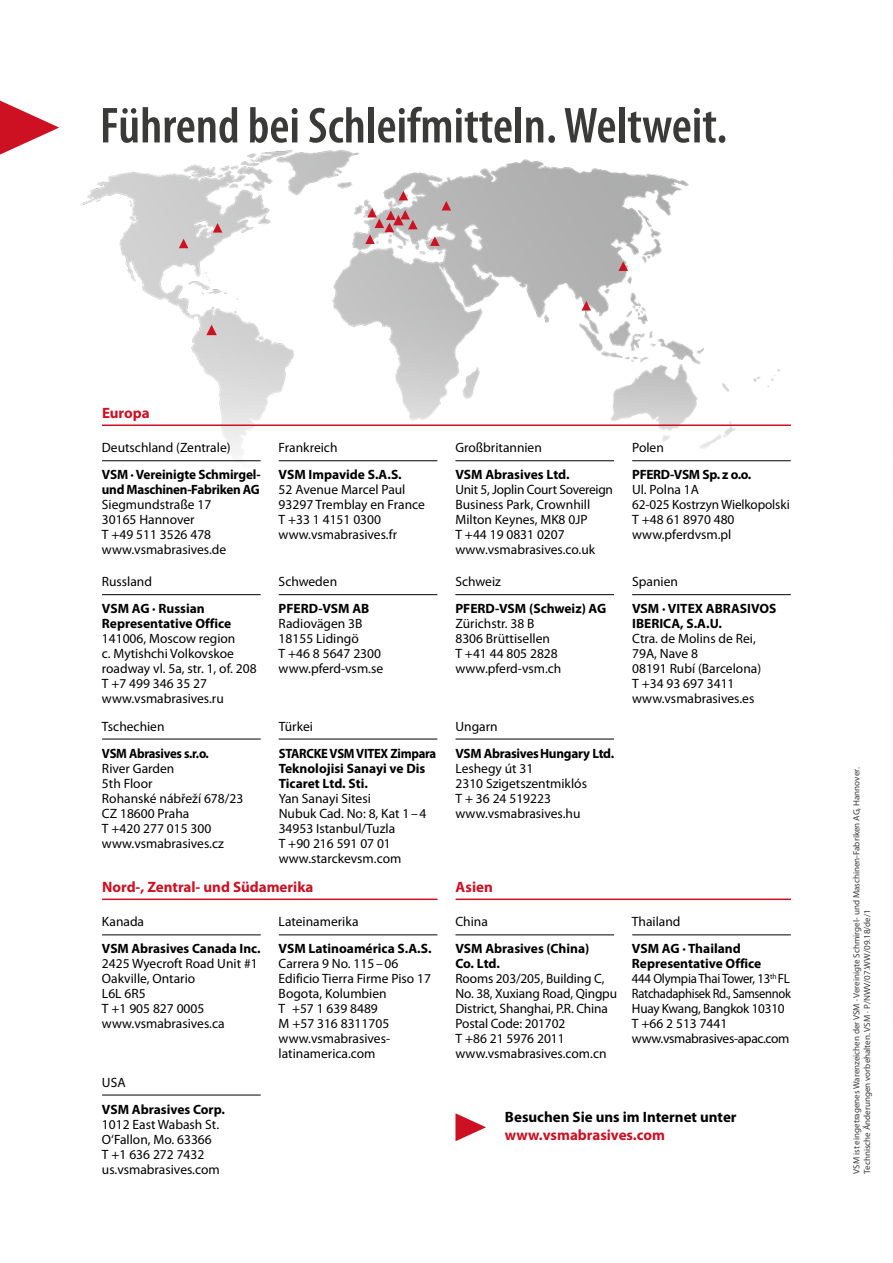
<style>
.page{position:relative;width:893px;height:1263px;background:#fff}
.page>*{position:absolute;margin:0;border:0;box-sizing:border-box;transform-origin:0 0}
.t1{font:600 condensed 51px "Myriad Pro";color:#3a3a39}
.t2{font:700 15px "Myriad Pro";color:#cd1022}
.t3{font:700 15px "Myriad Pro";color:#000}
.t4{font:13.5px/15px "Myriad Pro";color:#000}
.t5{font:700 13.5px/15px "Myriad Pro";letter-spacing:-.005em;color:#000}
.t6{font:13.5px/15px "Myriad Pro";letter-spacing:-.025em;color:#000;scale:.95 1}
.t7{font:700 13.5px/15px "Myriad Pro";letter-spacing:-.005em;color:#000;scale:.94 1}
.t8{font:9px/10.8px "Myriad Pro";color:#3a3a39}
.s1{font-weight:700}
</style>
<div class="page">
<svg style="left:0;top:101px;width:59px;height:54px"></svg>
<img style="left:80px;top:149px;width:711px;height:313px">
<svg style="left:213px;top:223px;width:9px;height:10px"></svg>
<svg style="left:399px;top:191px;width:9px;height:9px"></svg>
<svg style="left:179px;top:239px;width:9px;height:9px"></svg>
<svg style="left:442px;top:201px;width:9px;height:9px"></svg>
<svg style="left:430px;top:236px;width:10px;height:10px"></svg>
<svg style="left:618px;top:261px;width:10px;height:10px"></svg>
<svg style="left:582px;top:301px;width:9px;height:9px"></svg>
<svg style="left:206px;top:325px;width:11px;height:10px"></svg>
<svg style="left:365px;top:208px;width:53px;height:36px"></svg>
<hr style="left:102px;top:424px;width:689px;height:2px;background:#cd1022">
<hr style="left:102px;top:460px;width:159px;height:1px;background:#000">
<hr style="left:279px;top:460px;width:158px;height:1px;background:#000">
<hr style="left:455px;top:460px;width:159px;height:1px;background:#000">
<hr style="left:632px;top:460px;width:159px;height:1px;background:#000">
<hr style="left:102px;top:594px;width:159px;height:1px;background:#000">
<hr style="left:279px;top:594px;width:158px;height:1px;background:#000">
<hr style="left:455px;top:594px;width:159px;height:1px;background:#000">
<hr style="left:632px;top:594px;width:159px;height:1px;background:#000">
<hr style="left:102px;top:739px;width:159px;height:1px;background:#000">
<hr style="left:279px;top:739px;width:158px;height:1px;background:#000">
<hr style="left:455px;top:739px;width:159px;height:1px;background:#000">
<hr style="left:102px;top:1095px;width:159px;height:1px;background:#000">
<hr style="left:102px;top:898px;width:335px;height:2px;background:#cd1022">
<hr style="left:102px;top:934px;width:159px;height:1px;background:#000">
<hr style="left:279px;top:934px;width:158px;height:1px;background:#000">
<hr style="left:456px;top:898px;width:335px;height:2px;background:#cd1022">
<hr style="left:455px;top:934px;width:159px;height:1px;background:#000">
<hr style="left:632px;top:934px;width:159px;height:1px;background:#000">
<svg style="left:455px;top:1113px;width:31px;height:28px"></svg>
<h1 class="t1" style="left:100px;top:98px;width:629px">Führend bei Schleifmitteln. Weltweit.</h1>
<p class="t2" style="left:102px;top:405px;width:49px">Europa</p>
<p class="t4" style="left:102px;top:441px;width:130px">Deutschland (Zentrale)</p>
<p class="t5" style="left:102px;top:467px;width:160px">VSM · Vereinigte Schmirgel&shy;und Maschinen-Fabriken AG</p>
<p class="t4" style="left:102px;top:498px;width:126px">Siegmundstraße 17<br>30165 Hannover<br>T +49 511 3526 478 www.vsmabrasives.de</p>
<p class="t4" style="left:102px;top:574px;width:52px">Russland</p>
<p class="t5" style="left:102px;top:601px;width:131px">VSM AG · Russian<br>Representative Office</p>
<p class="t4" style="left:102px;top:631px;width:156px">141006, Moscow region<br>c. Mytishchi Volkovskoe roadway vl. 5a, str. 1, of. 208<br>T +7 499 346 35 27 www.vsmabrasives.ru</p>
<p class="t4" style="left:102px;top:719px;width:64px">Tschechien</p>
<p class="t7" style="left:102px;top:746px;width:115px">VSM Abrasives s.r.o.</p>
<p class="t4" style="left:102px;top:761px;width:143px">River Garden<br>5th Floor<br>Rohanské nábřeží 678/23<br>CZ 18600 Praha<br>T +420 277 015 300 www.vsmabrasives.cz</p>
<p class="t4" style="left:279px;top:441px;width:60px">Frankreich</p>
<p class="t5" style="left:279px;top:467px;width:125px">VSM Impavide S.A.S.</p>
<p class="t4" style="left:279px;top:483px;width:148px">52 Avenue Marcel Paul<br>93297 Tremblay en France<br>T +33 1 4151 0300 www.vsmabrasives.fr</p>
<p class="t4" style="left:279px;top:574px;width:60px">Schweden</p>
<p class="t5" style="left:279px;top:601px;width:92px">PFERD-VSM AB</p>
<p class="t4" style="left:279px;top:616px;width:106px">Radiovägen 3B<br>18155 Lidingö<br>T +46 8 5647 2300 www.pferd-vsm.se</p>
<p class="t4" style="left:279px;top:719px;width:36px">Türkei</p>
<p class="t7" style="left:279px;top:746px;width:169px">STARCKE VSM VITEX Zimpara<br>Teknolojisi Sanayi ve Dis<br>Ticaret Ltd. Sti.</p>
<p class="t4" style="left:279px;top:791px;width:149px">Yan Sanayi Sitesi<br>Nubuk Cad. No: 8, Kat 1–4<br>34953 Istanbul/Tuzla<br>T +90 216 591 07 01 www.starckevsm.com</p>
<p class="t4" style="left:455px;top:441px;width:88px">Großbritannien</p>
<p class="t5" style="left:455px;top:467px;width:116px">VSM Abrasives Ltd.</p>
<p class="t4" style="left:455px;top:483px;width:159px">Unit 5, Joplin Court Sovereign<br>Business Park, Crownhill<br>Milton Keynes, MK8 0JP<br>T +44 19 0831 0207 www.vsmabrasives.co.uk</p>
<p class="t4" style="left:455px;top:574px;width:47px">Schweiz</p>
<p class="t5" style="left:455px;top:601px;width:152px">PFERD-VSM (Schweiz) AG</p>
<p class="t4" style="left:455px;top:616px;width:107px">Zürichstr. 38 B<br>8306 Brüttisellen<br>T +41 44 805 2828 www.pferd-vsm.ch</p>
<p class="t4" style="left:455px;top:719px;width:44px">Ungarn</p>
<p class="t5" style="left:455px;top:746px;width:160px">VSM Abrasives Hungary Ltd.</p>
<p class="t4" style="left:455px;top:761px;width:133px">Leshegy út 31<br>2310 Szigetszentmiklós<br>T + 36 24 519223 www.vsmabrasives.hu</p>
<p class="t4" style="left:632px;top:441px;width:33px">Polen</p>
<p class="t5" style="left:632px;top:467px;width:121px">PFERD-VSM Sp. z o.o.</p>
<p class="t4" style="left:632px;top:483px;width:159px">Ul. Polna 1A<br>62-025 Kostrzyn Wielkopolski<br>T +48 61 8970 480 www.pferdvsm.pl</p>
<p class="t4" style="left:632px;top:574px;width:47px">Spanien</p>
<p class="t5" style="left:632px;top:601px;width:146px">VSM · VITEX ABRASIVOS<br>IBERICA, S.A.U.</p>
<p class="t4" style="left:632px;top:631px;width:130px">Ctra. de Molins de Rei,<br>79A, Nave 8<br>08191 Rubí (Barcelona)<br>T +34 93 697 3411 www.vsmabrasives.es</p>
<p class="t2" style="left:102px;top:879px;width:213px">Nord-, Zentral- und Südamerika</p>
<p class="t2" style="left:456px;top:879px;width:39px">Asien</p>
<p class="t4" style="left:455px;top:915px;width:34px">China</p>
<p class="t5" style="left:455px;top:941px;width:135px">VSM Abrasives (China)<br>Co. Ltd.</p>
<p class="t4" style="left:455px;top:972px;width:163px">Rooms 203/205, Building C,<br>No. 38, Xuxiang Road, Qingpu<br>District, Shanghai, P.R. China<br>Postal Code: 201702<br>T +86 21 5976 2011 www.vsmabrasives.com.cn</p>
<p class="t4" style="left:102px;top:1075px;width:25px">USA</p>
<p class="t5" style="left:102px;top:1102px;width:124px">VSM Abrasives Corp.</p>
<p class="t4" style="left:102px;top:1117px;width:119px">1012 East Wabash St.<br>O‘Fallon, Mo. 63366<br>T +1 636 272 7432 us.vsmabrasives.com</p>
<p class="t4" style="left:279px;top:915px;width:81px">Lateinamerika</p>
<p class="t5" style="left:279px;top:941px;width:154px">VSM Latinoamérica S.A.S.</p>
<p class="t4" style="left:279px;top:957px;width:154px">Carrera 9 No. 115–06<br>Edificio Tierra Firme Piso 17<br>Bogota, Kolumbien<br>T +57 1 639 8489<br>M +57 316 8311705 www.vsmabrasives&shy;latinamerica.com</p>
<p class="t4" style="left:102px;top:915px;width:44px">Kanada</p>
<p class="t5" style="left:102px;top:941px;width:160px">VSM Abrasives Canada Inc.</p>
<p class="t4" style="left:102px;top:957px;width:157px">2425 Wyecroft Road Unit #1<br>Oakville, Ontario<br>L6L 6R5<br>T +1 905 827 0005 www.vsmabrasives.ca</p>
<p class="t4" style="left:632px;top:915px;width:50px">Thailand</p>
<p class="t6" style="left:632px;top:942px;width:169px"><span class="s1">VSM AG · Thailand<br>Representative Office<br></span>444 Olympia Thai Tower, 13<sup>th</sup> FL<br>Ratchadaphisek Rd., Samsennok<br>Huay Kwang, Bangkok 10310<br>T +66 2 513 7441 www.vsmabrasives-apac.com</p>
<p class="t3" style="left:505px;top:1108px;width:233px">Besuchen Sie uns im Internet unter</p>
<p class="t2" style="left:505px;top:1126px;width:162px">www.vsmabrasives.com</p>
<p class="t8" style="left:851px;top:1174px;width:408px;rotate:-90deg">VSM ist eingetragenes Warenzeichen der VSM · Vereinigte Schmirgel- und Maschinen-Fabriken AG, Hannover.<br>Technische Änderungen vorbehalten. VSM · P/NWV/07.WW/09.18/de/1</p>
</div>
